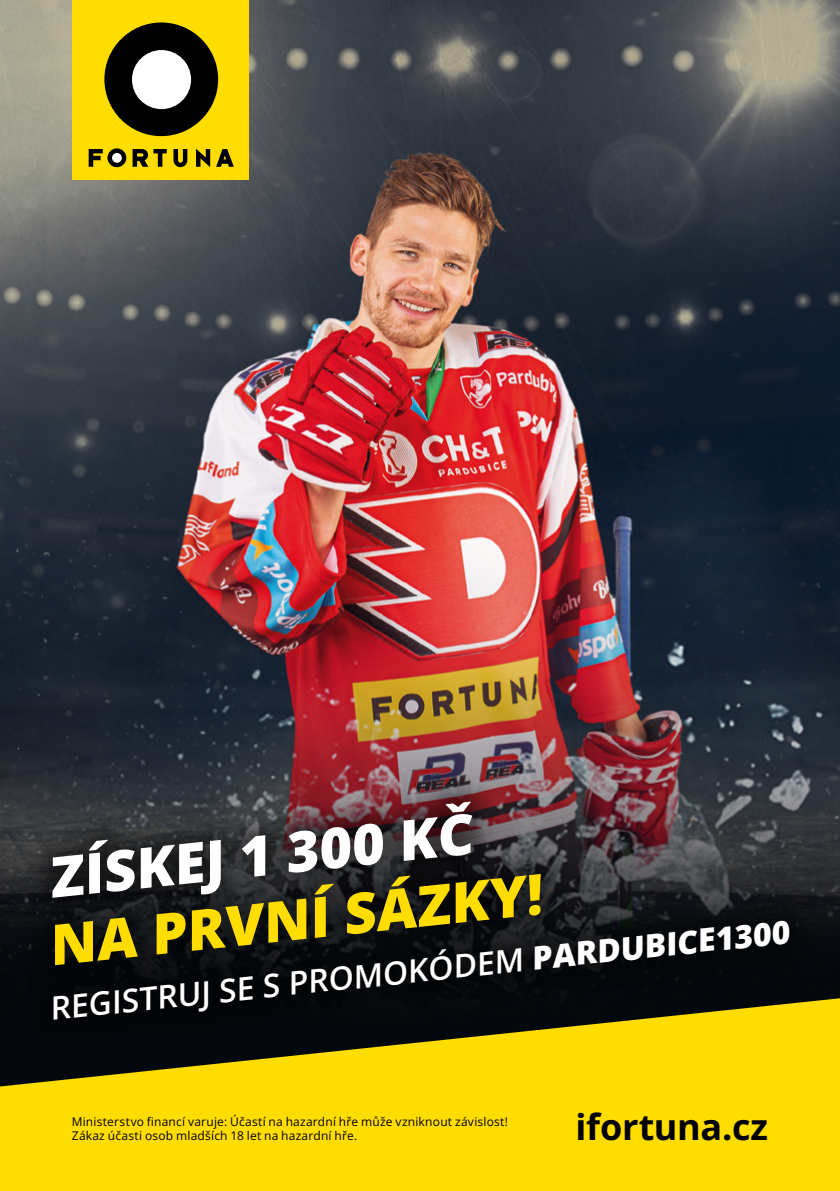
<style>
.page{position:relative;width:840px;height:1191px;background:#fff}
.page>*{position:absolute;margin:0;border:0;box-sizing:border-box;transform-origin:0 0}
.t1{font:800 56px "Open Sans";color:#fd0}
.t2{font:800 56px "Open Sans";color:#fff}
.t3{font:700 36px "Open Sans";letter-spacing:-.01em;color:#000}
.t4{font:600 32px "Open Sans";color:#fff}
.t5{font:12px/14.4px "Open Sans";letter-spacing:.015em;color:#000}
.s1{font-weight:800}
</style>
<div class="page">
<img style="left:0;top:0;width:839px;height:998px">
<div style="left:72px;top:0;width:176px;height:180px;background:#fd0"></div>
<svg style="left:132px;top:149px;width:35px;height:18px"></svg>
<svg style="left:173px;top:149px;width:14px;height:18px"></svg>
<svg style="left:196px;top:149px;width:14px;height:18px"></svg>
<svg style="left:216px;top:149px;width:18px;height:18px"></svg>
<svg style="left:89px;top:148px;width:37px;height:19px"></svg>
<svg style="left:104px;top:22px;width:114px;height:114px"></svg>
<div style="left:0;top:998px;width:839px;height:193px;background:#fd0"></div>
<div style="left:23px;top:772px;width:795px;height:277px;background:#000;opacity:.5"></div>
<h1 class="t2" style="left:45px;top:839px;width:427px;rotate:-6deg">ZÍSKEJ 1 300 KČ</h1>
<h1 class="t1" style="left:45px;top:907px;width:496px;rotate:-6deg">NA PRVNÍ SÁZKY!</h1>
<h3 class="t4" style="left:47px;top:987px;width:745px;rotate:-6deg">REGISTRUJ SE S PROMOKÓDEM <span class="s1">PARDUBICE1300</span></h3>
<p class="t5" style="left:72px;top:1114px;width:437px">Ministerstvo financí varuje: Účastí na hazardní hře může vzniknout závislost!<br>Zákaz účasti osob mladších 18 let na hazardní hře.</p>
<h2 class="t3" style="left:575px;top:1102px;width:194px">ifortuna.cz</h2>
</div>
